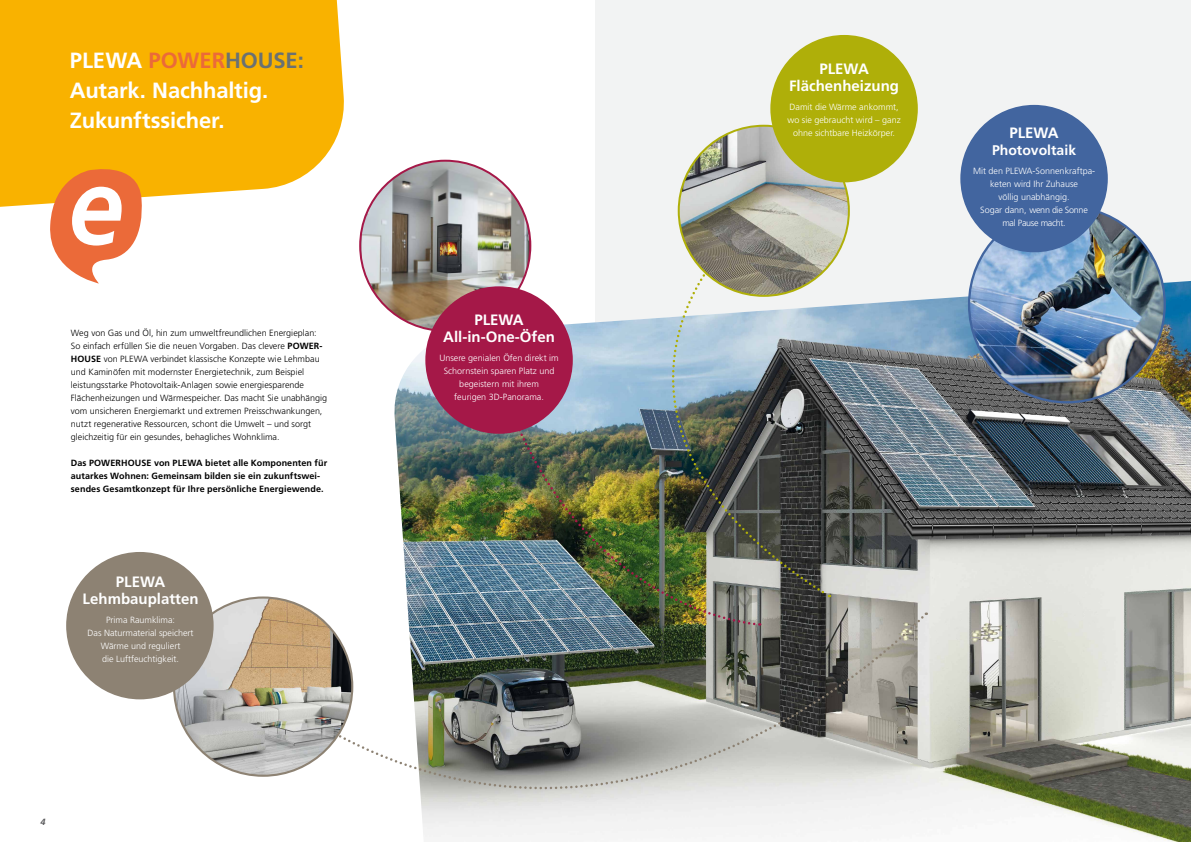
<style>
.page{position:relative;width:1191px;height:842px;background:#fff}
.page>*{position:absolute;margin:0;border:0;box-sizing:border-box;transform-origin:0 0}
.t1{font:700 22px/30px "Frutiger LT Pro";letter-spacing:-.005em;color:#fff}
.t2{font:700 15px/17px "Frutiger LT Pro";color:#fff;text-align:center}
.t3{font:700 14px "Frutiger LT Pro";color:#fff}
.t4{font:300 9px/13px "Frutiger LT Pro";color:#000}
.t5{font:300 9px/13px "Frutiger LT Pro";color:#fff;text-align:center}
.t6{font:700 9px/13px "Frutiger LT Pro";letter-spacing:.01em;color:#000}
.t7{font:italic 700 9px "Frutiger LT Pro";color:#58585a}
.s1{color:#eb6a39}
.s2{color:#6a7172}
.s3{font-weight:700}
</style>
<div class="page">
<svg style="left:0;top:0;width:344px;height:207px;background:#f9b711"></svg>
<svg style="left:48px;top:160px;width:96px;height:123px"></svg>
<div style="left:595px;top:0;width:596px;height:842px;background:#f2f3f3"></div>
<img style="left:391px;top:281px;width:800px;height:561px">
<svg style="left:315px;top:614px;width:611px;height:228px"></svg>
<img style="left:174px;top:597px;width:178px;height:179px;border-radius:89px">
<div style="left:66px;top:552px;width:148px;height:147px;background:#8d8273;border-radius:50%"></div>
<img style="left:511px;top:416px;width:246px;height:211px">
<img style="left:596px;top:268px;width:234px;height:330px">
<img style="left:678px;top:126px;width:171px;height:170px;border-radius:84px">
<div style="left:770px;top:35px;width:147px;height:147px;background:#afaf09;border-radius:50%"></div>
<img style="left:360px;top:161px;width:170px;height:170px;border-radius:85px">
<img style="left:969px;top:207px;width:195px;height:195px;border-radius:98px">
<div style="left:960px;top:105px;width:147px;height:147px;background:#42659f;border-radius:50%"></div>
<div style="left:425px;top:286px;width:148px;height:148px;background:#a51848;border-radius:50%"></div>
<h1 class="t1" style="left:70px;top:45px;width:235px">PLEWA <span class="s1">POWER</span><span class="s2">HOUSE:<br></span>Autark. Nachhaltig.<br>Zukunftssicher.</h1>
<p class="t4" style="left:71px;top:326px;width:258px">Weg von Gas und Öl, hin zum umweltfreundlichen Energieplan:<br>So einfach erfüllen Sie die neuen Vorgaben. Das clevere <span class="s3">POWER-HOUSE</span> von PLEWA verbindet klassische Konzepte wie Lehmbau und Kaminöfen mit modernster Energietechnik, zum Beispiel leistungsstarke Photovoltaik-Anlagen sowie energiesparende Flächenheizungen und Wärmespeicher. Das macht Sie unabhängig vom unsicheren Energiemarkt und extremen Preisschwankungen, nutzt regenerative Ressourcen, schont die Umwelt – und sorgt gleichzeitig für ein gesundes, behagliches Wohnklima.</p>
<p class="t6" style="left:71px;top:456px;width:258px">Das POWERHOUSE von PLEWA bietet alle Komponenten für autarkes Wohnen: Gemeinsam bilden sie ein zukunftswei&shy;sendes Gesamtkonzept für Ihre persönliche Energiewende.</p>
<h2 class="t2" style="left:83px;top:574px;width:117px">PLEWA<br>Lehmbauplatten</h2>
<p class="t5" style="left:88px;top:614px;width:107px">Prima Raumklima:<br>Das Naturmaterial speichert<br>Wärme und reguliert<br>die Luftfeuchtigkeit.</p>
<p class="t7" style="left:41px;top:816px;width:7px">4</p>
<h2 class="t2" style="left:443px;top:311px;width:113px">PLEWA<br>All-in-One-Öfen</h2>
<p class="t5" style="left:439px;top:352px;width:121px">Unsere genialen Öfen direkt im<br>Schornstein sparen Platz und begeistern mit ihrem<br>feurigen 3D-Panorama.</p>
<h2 class="t2" style="left:789px;top:60px;width:112px">PLEWA<br>Flächenheizung</h2>
<p class="t5" style="left:787px;top:100px;width:115px">Damit die Wärme ankommt, wo sie gebraucht wird – ganz ohne sichtbare Heizkörper.</p>
<h2 class="t2" style="left:1009px;top:124px;width:51px">PLEWA</h2>
<h3 class="t3" style="left:992px;top:142px;width:86px">Photovoltaik</h3>
<p class="t5" style="left:973px;top:164px;width:124px">Mit den PLEWA-Sonnenkraftpa&shy;keten wird Ihr Zuhause<br>völlig unabhängig.<br>Sogar dann, wenn die Sonne mal Pause macht.</p>
</div>
